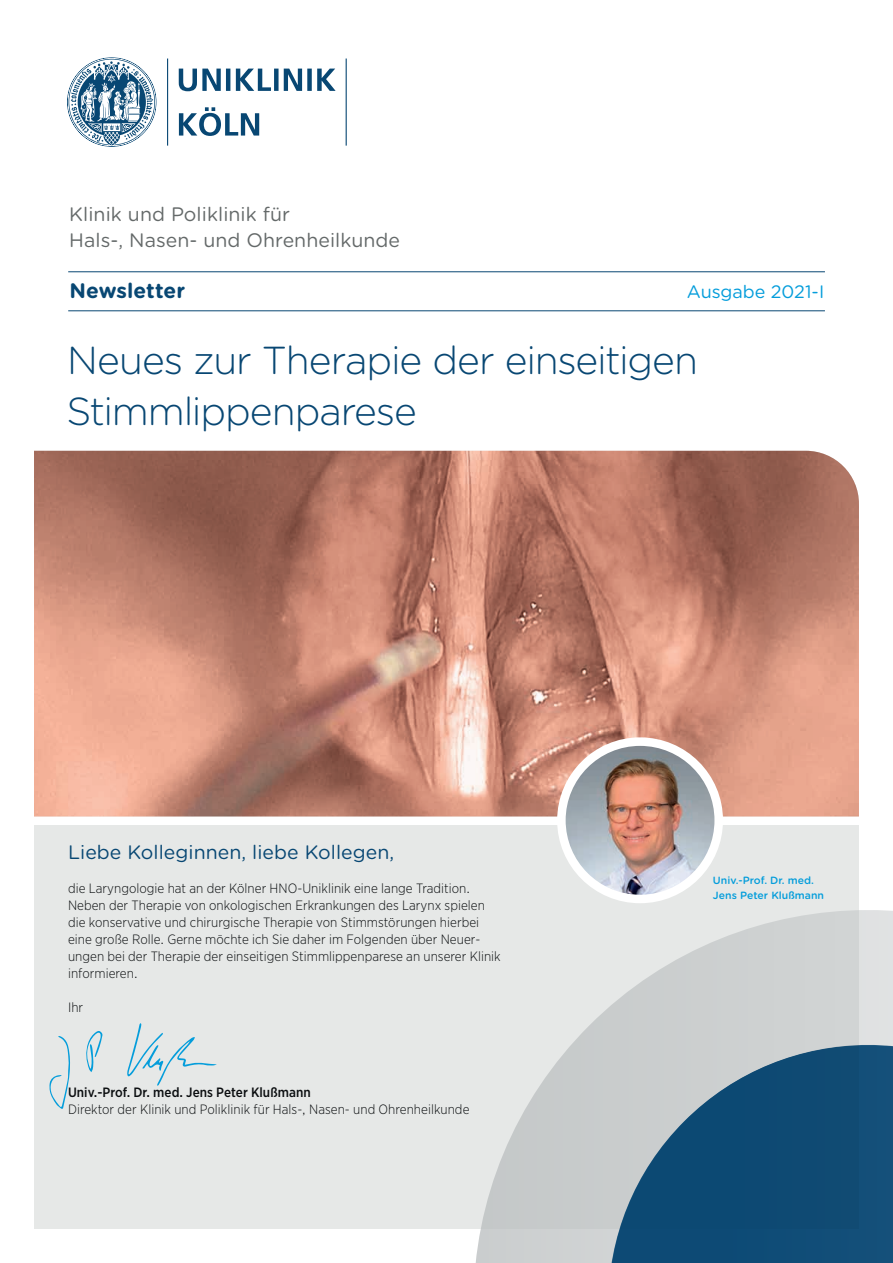
<style>
.page{position:relative;width:893px;height:1263px;background:#fff}
.page>*{position:absolute;margin:0;border:0;box-sizing:border-box;transform-origin:0 0}
.t1{font:300 39px/51px "Gotham Rounded";letter-spacing:-.03em;color:#084773}
.t2{font:700 21px "Gotham Rounded";color:#084773}
.t3{font:19.5px/25.5px "Gotham Rounded";letter-spacing:.005em;color:#646969}
.t4{font:19.5px "Gotham Rounded";letter-spacing:.005em;color:#084773}
.t5{font:18px "Gotham Rounded";color:#049ddb}
.t6{font:300 13.5px/17px "Gotham Narrow";letter-spacing:.005em;color:#0b0e10}
.t7{font:500 13.5px "Gotham Narrow";letter-spacing:.005em;color:#0b0e10}
.t8{font:500 10.5px/15px "Gotham Rounded";color:#049ddb}
</style>
<div class="page">
<img style="left:34px;top:451px;width:825px;height:365px">
<div style="left:34px;top:825px;width:825px;height:404px;background:#e6e8e7"></div>
<svg style="left:438px;top:755px;width:455px;height:508px"></svg>
<svg style="left:501px;top:938px;width:392px;height:325px;background:#88a1b0"></svg>
<hr style="left:68px;top:271px;width:757px;height:1px;background:#084773">
<hr style="left:68px;top:310px;width:757px;height:1px;background:#084773">
<img style="left:561px;top:742px;width:158px;height:157px;border-radius:79px">
<div style="left:557px;top:737px;width:166px;height:166px;border:9px solid #fff;border-radius:50%"></div>
<svg style="left:49px;top:1036px;width:21px;height:73px"></svg>
<svg style="left:86px;top:1031px;width:17px;height:41px"></svg>
<svg style="left:127px;top:1023px;width:90px;height:63px"></svg>
<svg style="left:67px;top:57px;width:280px;height:90px"></svg>
<h3 class="t3" style="left:69px;top:201px;width:332px">Klinik und Poliklinik für<br>Hals-, Nasen- und Ohrenheilkunde</h3>
<h2 class="t2" style="left:69px;top:275px;width:117px">Newsletter</h2>
<h3 class="t5" style="left:687px;top:279px;width:139px">Ausgabe 2021-I</h3>
<h1 class="t1" style="left:66px;top:333px;width:633px">Neues zur Therapie der einseitigen<br>Stimmlippenparese</h1>
<h3 class="t4" style="left:68px;top:839px;width:328px">Liebe Kolleginnen, liebe Kollegen,</h3>
<p class="t6" style="left:68px;top:879px;width:434px">die Laryngologie hat an der Kölner HNO-Uniklinik eine lange Tradition.<br>Neben der Therapie von onkologischen Erkrankungen des Larynx spielen die konservative und chirurgische Therapie von Stimmstörungen hierbei eine große Rolle. Gerne möchte ich Sie daher im Folgenden über Neuer&shy;ungen bei der Therapie der einseitigen Stimmlippenparese an unserer Klinik informieren.</p>
<p class="t6" style="left:68px;top:998px;width:17px">Ihr</p>
<p class="t7" style="left:68px;top:1084px;width:244px">Univ.-Prof. Dr. med. Jens Peter Klußmann</p>
<p class="t6" style="left:68px;top:1100px;width:403px">Direktor der Klinik und Poliklinik für Hals-, Nasen- und Ohrenheilkunde</p>
<p class="t8" style="left:713px;top:872px;width:113px">Univ.-Prof. Dr. med.<br>Jens Peter Klußmann</p>
</div>
